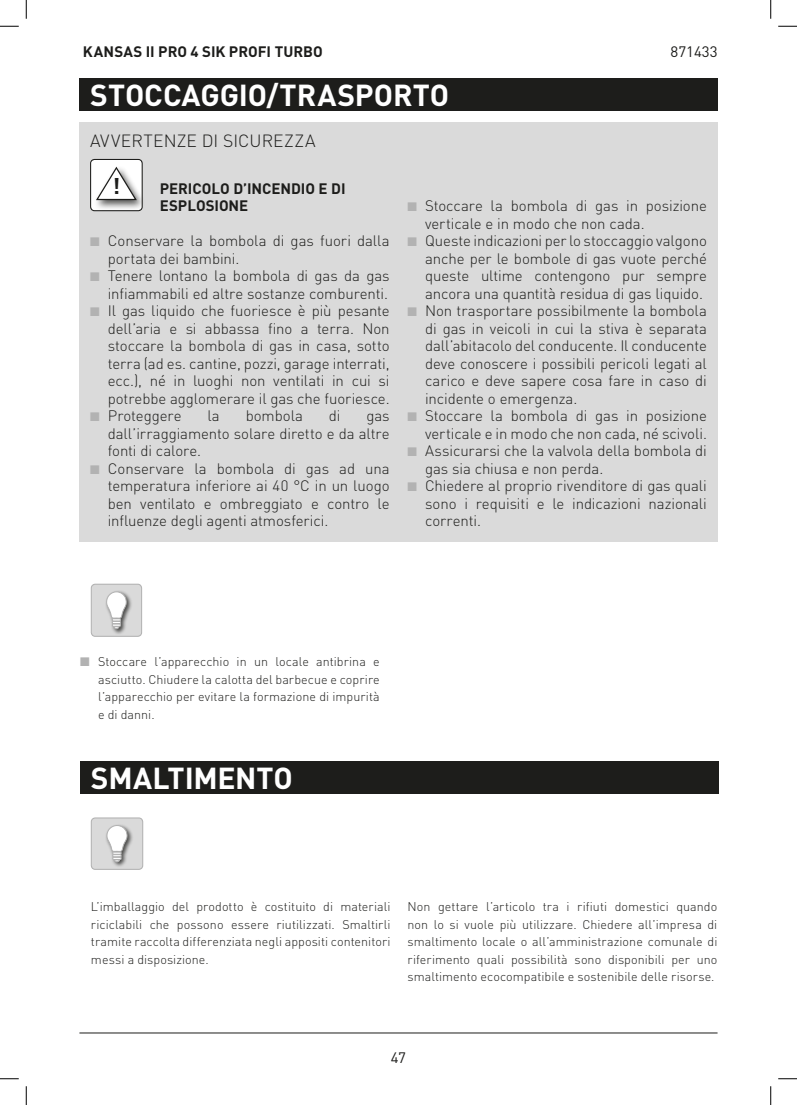
<style>
.page{position:relative;width:797px;height:1105px;background:#fff}
.page>*{position:absolute;margin:0;border:0;box-sizing:border-box;transform-origin:0 0}
.t1{font:700 30px "DIN Pro";letter-spacing:-.005em;color:#fff}
.t2{font:700 22.5px "DIN Pro";color:#1d1d1b}
.FLIESSTEXT{font:300 17.5px "DIN Pro";letter-spacing:.005em;color:#1d1d1b}
.t3{font:300 15px/17.5px "DIN Pro";letter-spacing:-.005em;color:#1d1d1b;text-align:justify}
.t4{font:700 15px/17.5px "DIN Pro";color:#1d1d1b}
.t5{font:15px "DIN Pro";color:#1d1d1b}
.AUFZAEHLUNG{font:300 12.5px/17.5px "DIN Pro";letter-spacing:.005em;color:#1d1d1b;text-align:justify}
</style>
<div class="page">
<div style="left:79px;top:122px;width:638px;height:419px;background:#dadada"></div>
<hr style="left:79px;top:1032px;width:638px;height:1px;background:#1d1d1b">
<div style="left:79px;top:79px;width:638px;height:32px;background:#1d1d1b"></div>
<svg style="left:91px;top:584px;width:51px;height:53px;background:#d4d4d4"></svg>
<div style="left:80px;top:761px;width:638px;height:33px;background:#1d1d1b"></div>
<svg style="left:91px;top:817px;width:52px;height:53px;background:#d4d4d4"></svg>
<svg style="left:90px;top:159px;width:53px;height:52px;background:#d5d5d5"></svg>
<svg style="left:0;top:25px;width:19px;height:2px"></svg>
<svg style="left:778px;top:25px;width:19px;height:2px"></svg>
<svg style="left:0;top:1078px;width:19px;height:1px"></svg>
<svg style="left:778px;top:1078px;width:19px;height:1px"></svg>
<svg style="left:25px;top:0;width:2px;height:19px"></svg>
<svg style="left:25px;top:1086px;width:2px;height:19px"></svg>
<svg style="left:770px;top:0;width:1px;height:19px"></svg>
<svg style="left:770px;top:1086px;width:1px;height:19px"></svg>
<p class="t4" style="left:83px;top:42px;width:241px">KANSAS II PRO 4 SIK PROFI TURBO</p>
<p class="t5" style="left:670px;top:41px;width:48px">871433</p>
<p class="t1" style="left:90px;top:72px;width:360px">STOCCAGGIO/TRASPORTO</p>
<p class="FLIESSTEXT" style="left:90px;top:127px;width:227px">AVVERTENZE DI SICUREZZA</p>
<p class="t4" style="left:160px;top:179px;width:187px">PERICOLO D’INCENDIO E DI<br>ESPLOSIONE</p>
<p class="t2" style="left:112px;top:169px;width:9px">!</p>
<p class="t3" style="left:108px;top:231px;width:283px">Conservare la bombola di gas fuori dalla portata dei bambini.</p>
<p class="t3" style="left:108px;top:266px;width:283px">Tenere lontano la bombola di gas da gas infiammabili ed altre sostanze comburenti.</p>
<p class="t3" style="left:108px;top:301px;width:283px">Il gas liquido che fuoriesce è più pesante dell’aria e si abbassa fino a terra. Non stoccare la bombola di gas in casa, sotto terra (ad es. cantine, pozzi, garage interrati, ecc.), né in luoghi non ventilati in cui si potrebbe agglomerare il gas che fuoriesce.</p>
<p class="t3" style="left:108px;top:406px;width:75px">Proteggere</p>
<p class="t3" style="left:207px;top:406px;width:14px">la</p>
<p class="t3" style="left:246px;top:406px;width:59px">bombola</p>
<p class="t3" style="left:329px;top:406px;width:13px">di</p>
<p class="t3" style="left:108px;top:406px;width:283px;text-indent:258px">gas dall’irraggiamento solare diretto e da altre fonti di calore.</p>
<p class="t3" style="left:108px;top:459px;width:283px">Conservare la bombola di gas ad una temperatura inferiore ai 40 °C in un luogo ben ventilato e ombreggiato e contro le influenze degli agenti atmosferici.</p>
<p class="t3" style="left:425px;top:196px;width:283px">Stoccare la bombola di gas in posizione verticale e in modo che non cada.</p>
<p class="t3" style="left:425px;top:231px;width:283px">Queste indicazioni per lo stoccaggio valgono anche per le bombole di gas vuote perché queste ultime contengono pur sempre ancora una quantità residua di gas liquido.</p>
<p class="t3" style="left:425px;top:301px;width:283px">Non trasportare possibilmente la bombola di gas in veicoli in cui la stiva è separata dall’abitacolo del conducente. Il conducente deve conoscere i possibili pericoli legati al carico e deve sapere cosa fare in caso di incidente o emergenza.</p>
<p class="t3" style="left:425px;top:406px;width:283px">Stoccare la bombola di gas in posizione verticale e in modo che non cada, né scivoli.</p>
<p class="t3" style="left:425px;top:441px;width:283px">Assicurarsi che la valvola della bombola di gas sia chiusa e non perda.</p>
<p class="t3" style="left:425px;top:476px;width:283px">Chiedere al proprio rivenditore di gas quali sono i requisiti e le indicazioni nazionali correnti.</p>
<p class="AUFZAEHLUNG" style="left:98px;top:652px;width:283px">Stoccare l’apparecchio in un locale antibrina e asciutto. Chiudere la calotta del barbecue e coprire l’apparecchio per evitare la formazione di impurità e di danni.</p>
<p class="t1" style="left:91px;top:754px;width:203px">SMALTIMENTO</p>
<p class="AUFZAEHLUNG" style="left:91px;top:897px;width:301px">L’imballaggio del prodotto è costituito di materiali riciclabili che possono essere riutilizzati. Smaltirli tramite raccolta differenziata negli appositi contenitori messi a disposizione.</p>
<p class="AUFZAEHLUNG" style="left:407px;top:897px;width:311px">Non gettare l’articolo tra i rifiuti domestici quando non lo si vuole più utilizzare. Chiedere all’impresa di smaltimento locale o all’amministrazione comunale di riferimento quali possibilità sono disponibili per uno smaltimento ecocompatibile e sostenibile delle risorse.</p>
<p class="t5" style="left:391px;top:1047px;width:17px">47</p>
</div>
